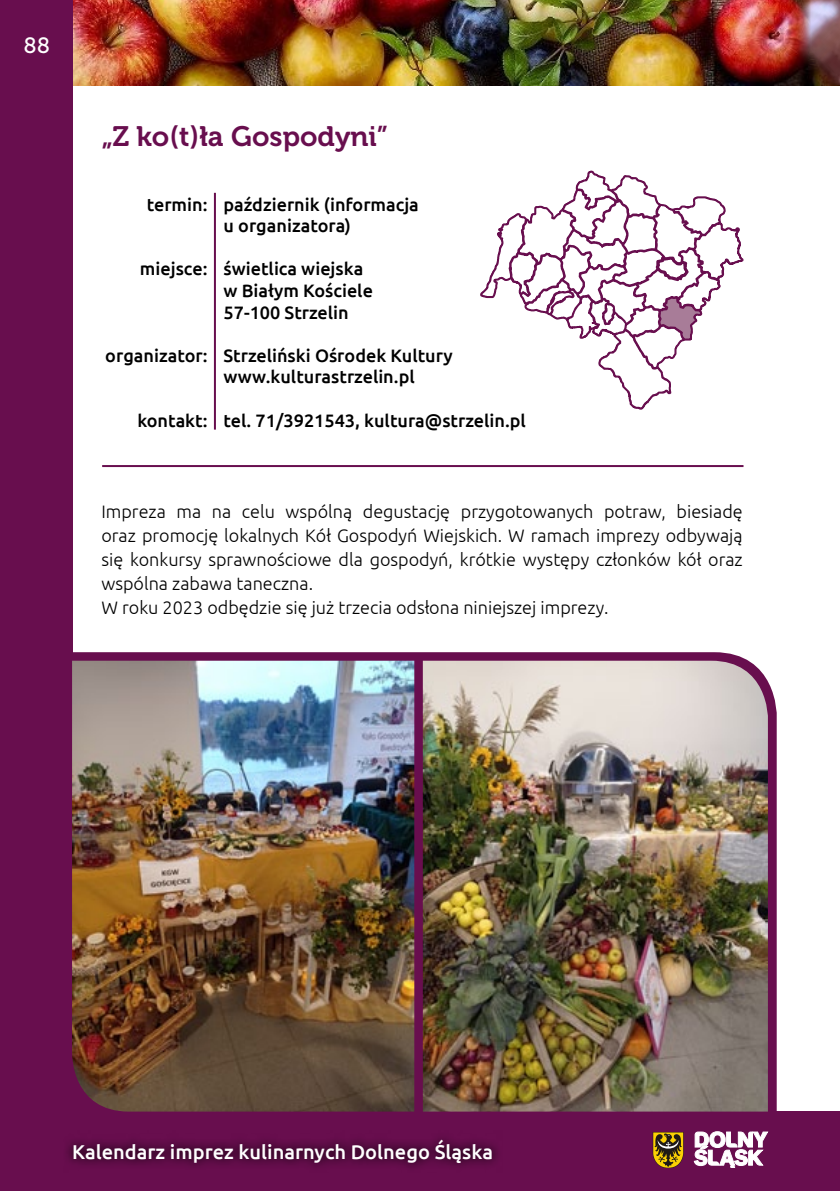
<style>
.page{position:relative;width:840px;height:1191px;background:#fff}
.page>*{position:absolute;margin:0;border:0;box-sizing:border-box;transform-origin:0 0}
.t1{font:28px "Museo 700";color:#680e4e}
.t2{font:22px "Museo 500";color:#fff}
.t3{font:500 20px "Ubuntu";color:#fff}
.t4{font:300 18px/24px "Ubuntu";color:#000}
.t5{font:500 18px/21.6px "Ubuntu";color:#000}
</style>
<div class="page">
<img style="left:72px;top:0;width:716px;height:85px">
<img style="left:788px;top:0;width:51px;height:85px">
<div style="left:0;top:0;width:72px;height:1191px;background:#680e4e"></div>
<div style="left:0;top:1111px;width:839px;height:80px;background:#680e4e"></div>
<svg style="left:693px;top:1131px;width:74px;height:36px"></svg>
<svg style="left:652px;top:1132px;width:31px;height:35px"></svg>
<svg style="left:67px;top:1139px;width:431px;height:28px"></svg>
<hr style="left:214px;top:193px;width:2px;height:236px;background:#680e4e">
<hr style="left:102px;top:465px;width:641px;height:2px;background:#680e4e">
<svg style="left:72px;top:652px;width:704px;height:460px;background:#702058"></svg>
<img style="left:72px;top:660px;width:342px;height:451px">
<img style="left:422px;top:660px;width:345px;height:451px">
<svg style="left:480px;top:171px;width:263px;height:239px"></svg>
<p class="t2" style="left:24px;top:34px;width:28px">88</p>
<h1 class="t1" style="left:101px;top:120px;width:288px">„Z ko(t)ła Gospodyni”</h1>
<p class="t5" style="left:147px;top:193px;width:273px;text-align:center">termin: październik (informacja u organizatora)</p>
<p class="t5" style="left:223px;top:257px;width:151px;text-indent:-84px">miejsce: świetlica wiejska w Białym Kościele<br>57-100 Strzelin</p>
<p class="t5" style="left:223px;top:344px;width:230px;text-indent:-118px">organizator: Strzeliński Ośrodek Kultury www.kulturastrzelin.pl</p>
<p class="t5" style="left:137px;top:409px;width:390px">kontakt: tel. 71/3921543, kultura@strzelin.pl</p>
<p class="t4" style="left:101px;top:499px;width:642px">Impreza ma na celu wspólną degustację przygotowanych potraw, biesiadę oraz promocję lokalnych Kół Gospodyń Wiejskich. W ramach imprezy odbywają się konkursy sprawnościowe dla gospodyń, krótkie występy członków kół oraz wspólna zabawa taneczna.<br>W roku 2023 odbędzie się już trzecia odsłona niniejszej imprezy.</p>
<p class="t3" style="left:72px;top:1139px;width:422px">Kalendarz imprez kulinarnych Dolnego Śląska</p>
</div>
